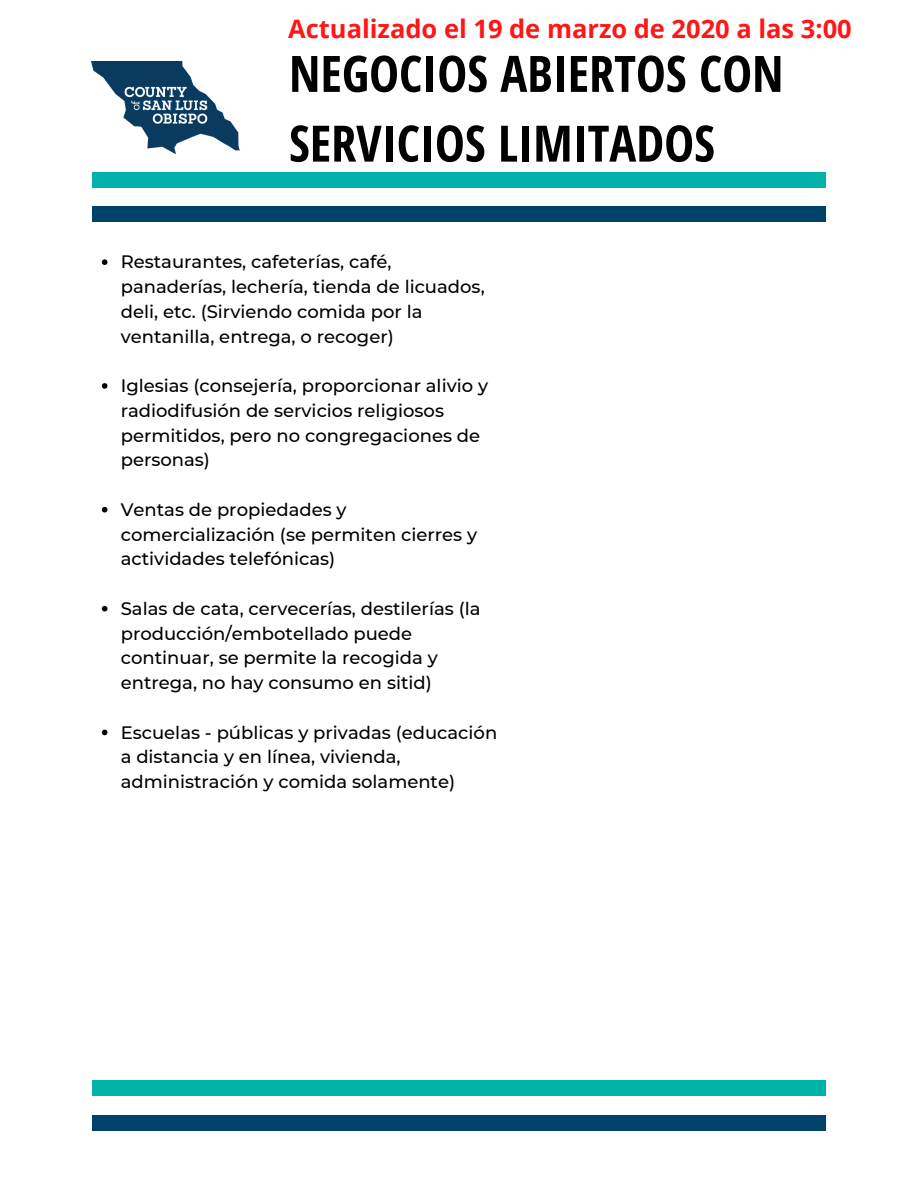
<style>
.page{position:relative;width:918px;height:1188px;background:#fff}
.page>*{position:absolute;margin:0;border:0;box-sizing:border-box;transform-origin:0 0}
.t1{font:700 50.25px/69.8px "Open Sans Condensed";color:#000}
.t2{font:700 25.5px "Open Sans";color:#ff1616}
.t3{font:500 18px/24.8px "Montserrat";color:#000}
</style>
<div class="page">
<img style="left:92px;top:61px;width:147px;height:92px">
<div style="left:92px;top:1115px;width:734px;height:16px;background:#01426a"></div>
<div style="left:92px;top:1080px;width:734px;height:16px;background:#00b2a9"></div>
<div style="left:92px;top:207px;width:734px;height:15px;background:#01426a"></div>
<div style="left:92px;top:172px;width:734px;height:15px;background:#00b2a9"></div>
<svg style="left:102px;top:259px;width:5px;height:6px"></svg>
<svg style="left:102px;top:383px;width:5px;height:6px"></svg>
<svg style="left:102px;top:507px;width:5px;height:5px"></svg>
<svg style="left:102px;top:606px;width:5px;height:5px"></svg>
<svg style="left:102px;top:730px;width:5px;height:5px"></svg>
<h2 class="t2" style="left:288px;top:11px;width:565px">Actualizado el 19 de marzo de 2020 a las 3:00</h2>
<h1 class="t1" style="left:289px;top:38px;width:496px">NEGOCIOS ABIERTOS CON<br>SERVICIOS LIMITADOS</h1>
<p class="t3" style="left:121px;top:250px;width:365px">Restaurantes, cafeterías, café, panaderías, lechería, tienda de licuados, deli, etc. (Sirviendo comida por la ventanilla, entrega, o recoger)</p>
<p class="t3" style="left:121px;top:373px;width:369px">Iglesias (consejería, proporcionar alivio y radiodifusión de servicios religiosos permitidos, pero no congregaciones de personas)</p>
<p class="t3" style="left:121px;top:497px;width:358px">Ventas de propiedades y comercialización (se permiten cierres y actividades telefónicas)</p>
<p class="t3" style="left:121px;top:596px;width:361px">Salas de cata, cervecerías, destilerías (la producción/embotellado puede continuar, se permite la recogida y entrega, no hay consumo en sitid)</p>
<p class="t3" style="left:121px;top:720px;width:378px">Escuelas - públicas y privadas (educación a distancia y en línea, vivienda, administración y comida solamente)</p>
</div>
